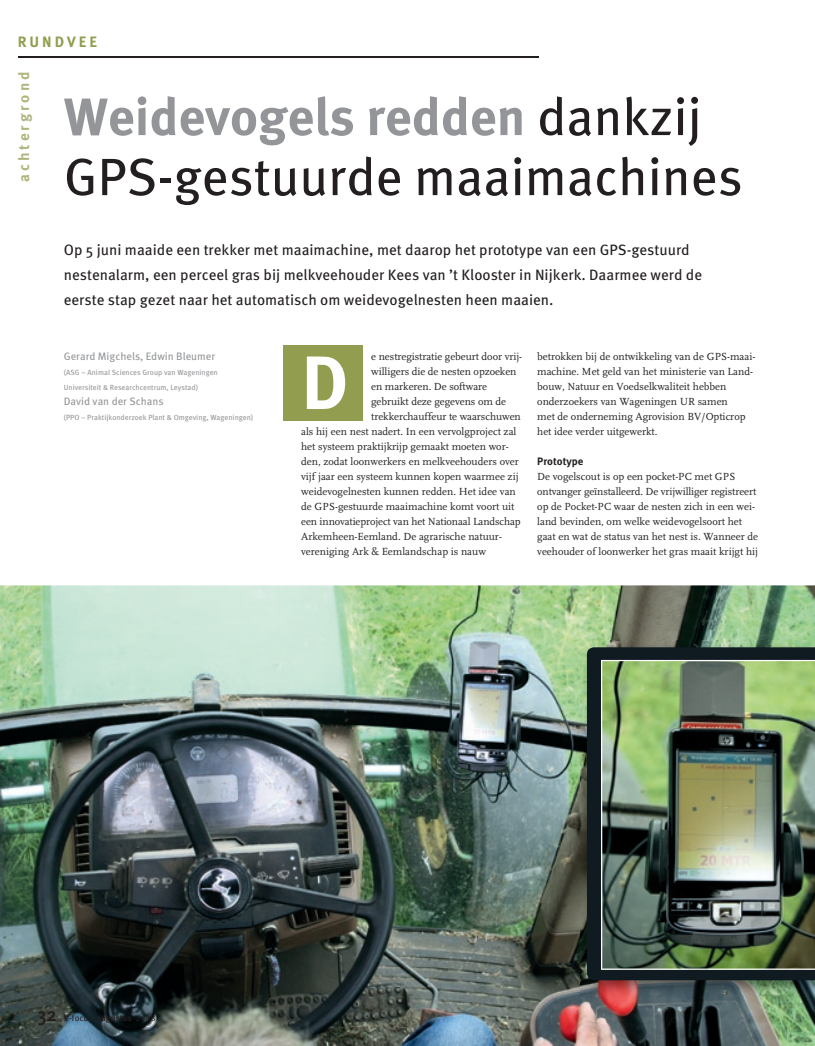
<style>
.page{position:relative;width:815px;height:1046px;background:#fff}
.page>*{position:absolute;margin:0;border:0;box-sizing:border-box;transform-origin:0 0}
.t1{font:700 75.5px "Meta OT";color:#fff}
.t2{font:52.5px/60px "Meta OT";letter-spacing:-.005em;color:#231f20}
.t3{font:15px/25px "Meta OT";color:#231f20}
.t4{font:700 15px "Meta OT";letter-spacing:.2em;color:#b0b57e}
.t5{font:700 15px "Meta OT";letter-spacing:.2em;color:#929d4f}
.t6{font:10.75px/15px "Scala OT";color:#231f20}
.t7{font:10.75px "Meta OT";color:#939598}
.t8{font:700 10.75px "Meta OT";color:#231f20}
.t9{font:8.75px "Meta OT";color:#231f20}
.t10{font:7.5px/15px "Meta OT";color:#939598}
.s1{font-weight:700;color:#939598}
.s2{font-family:"Scala Sans OT";font-weight:700;font-size:20px}
.s3{font-weight:700;font-size:9.5px}
.s4{font-weight:700}
</style>
<div class="page">
<hr style="left:18px;top:56px;width:521px;height:1px;background:#231f20">
<hr style="left:814px;top:0;width:1px;height:60px;background:#929d4f">
<img style="left:0;top:585px;width:815px;height:460px">
<div style="left:283px;top:345px;width:80px;height:75px;background:#929d4f"></div>
<img style="left:580px;top:640px;width:235px;height:358px">
<div style="left:587px;top:647px;width:228px;height:333px;background:#101a21"></div>
<img style="left:601px;top:659px;width:214px;height:310px">
<h3 class="t5" style="left:18px;top:32px;width:81px">RUNDVEE</h3>
<h3 class="t4" style="left:14px;top:182px;width:112px;rotate:-90deg">achtergrond</h3>
<h2 class="t2" style="left:64px;top:87px;width:681px"><span class="s1">Weidevogels redden</span> dankzij<br>GPS-gestuurde maaimachines</h2>
<p class="t3" style="left:64px;top:237px;width:640px">Op 5 juni maaide een trekker met maaimachine, met daarop het prototype van een GPS-gestuurd nestenalarm, een perceel gras bij melkveehouder Kees van ’t Klooster in Nijkerk. Daarmee werd de eerste stap gezet naar het automatisch om weidevogelnesten heen maaien.</p>
<p class="t7" style="left:64px;top:350px;width:153px">Gerard Migchels, Edwin Bleumer</p>
<p class="t10" style="left:64px;top:365px;width:155px">(ASG – Animal Sciences Group van Wageningen<br>Universiteit &amp; Researchcentrum, Leystad)</p>
<p class="t7" style="left:64px;top:395px;width:101px">David van der Schans</p>
<p class="t10" style="left:64px;top:410px;width:191px">(PPO – Praktijkonderzoek Plant &amp; Omgeving, Wageningen)</p>
<h1 class="t1" style="left:301px;top:335px;width:49px">D</h1>
<p class="t6" style="left:371px;top:349px;width:152px">e nestregistratie gebeurt door vrij-</p>
<p class="t6" style="left:371px;top:364px;width:147px">willigers die de nesten op zoeken</p>
<p class="t6" style="left:371px;top:379px;width:117px">en markeren. De software</p>
<p class="t6" style="left:371px;top:394px;width:136px">gebruikt deze gegevens om de</p>
<p class="t6" style="left:371px;top:409px;width:151px">trekkerchauffeur te waarschuwen</p>
<p class="t6" style="left:301px;top:424px;width:217px">als hij een nest nadert. In een vervolgproject zal</p>
<p class="t6" style="left:301px;top:439px;width:209px">het systeem praktijkrijp gemaakt moeten wor-</p>
<p class="t6" style="left:301px;top:454px;width:219px">den, zodat loonwerkers en melkveehouders over</p>
<p class="t6" style="left:301px;top:469px;width:219px">vijf jaar een systeem kunnen kopen waarmee zij</p>
<p class="t6" style="left:301px;top:484px;width:216px">weidevogelnesten kunnen redden. Het idee van</p>
<p class="t6" style="left:301px;top:499px;width:215px">de GPS-gestuurde maaimachine komt voort uit</p>
<p class="t6" style="left:301px;top:514px;width:221px">een innovatieproject van het Nationaal Landschap</p>
<p class="t6" style="left:301px;top:529px;width:202px">Arkemheen-Eemland. De agrarische natuur-</p>
<p class="t6" style="left:301px;top:544px;width:186px">vereniging Ark &amp; Eemlandschap is nauw</p>
<p class="t6" style="left:537px;top:349px;width:220px">betrokken bij de ontwikkeling van de GPS-maai&shy;machine. Met geld van het ministerie van Land&shy;bouw, Natuur en Voedselkwaliteit hebben onderzoekers van Wageningen UR samen<br>met de onderneming Agrovision BV/Opticrop het idee verder uitgewerkt.</p>
<p class="t8" style="left:537px;top:454px;width:48px">Prototype</p>
<p class="t6" style="left:537px;top:469px;width:223px">De vogelscout is op een pocket-PC met GPS ontvanger geïnstalleerd. De vrijwilliger registreert op de Pocket-PC waar de nesten zich in een wei&shy;land bevinden, om welke weidevogelsoort het gaat en wat de status van het nest is. Wanneer de veehouder of loonwerker het gras maait krijgt hij</p>
<p class="t9" style="left:38px;top:1012px;width:119px"><span class="s2">32</span> <span class="s3">V</span>-focus <span class="s4">augustus</span> 2008</p>
</div>
